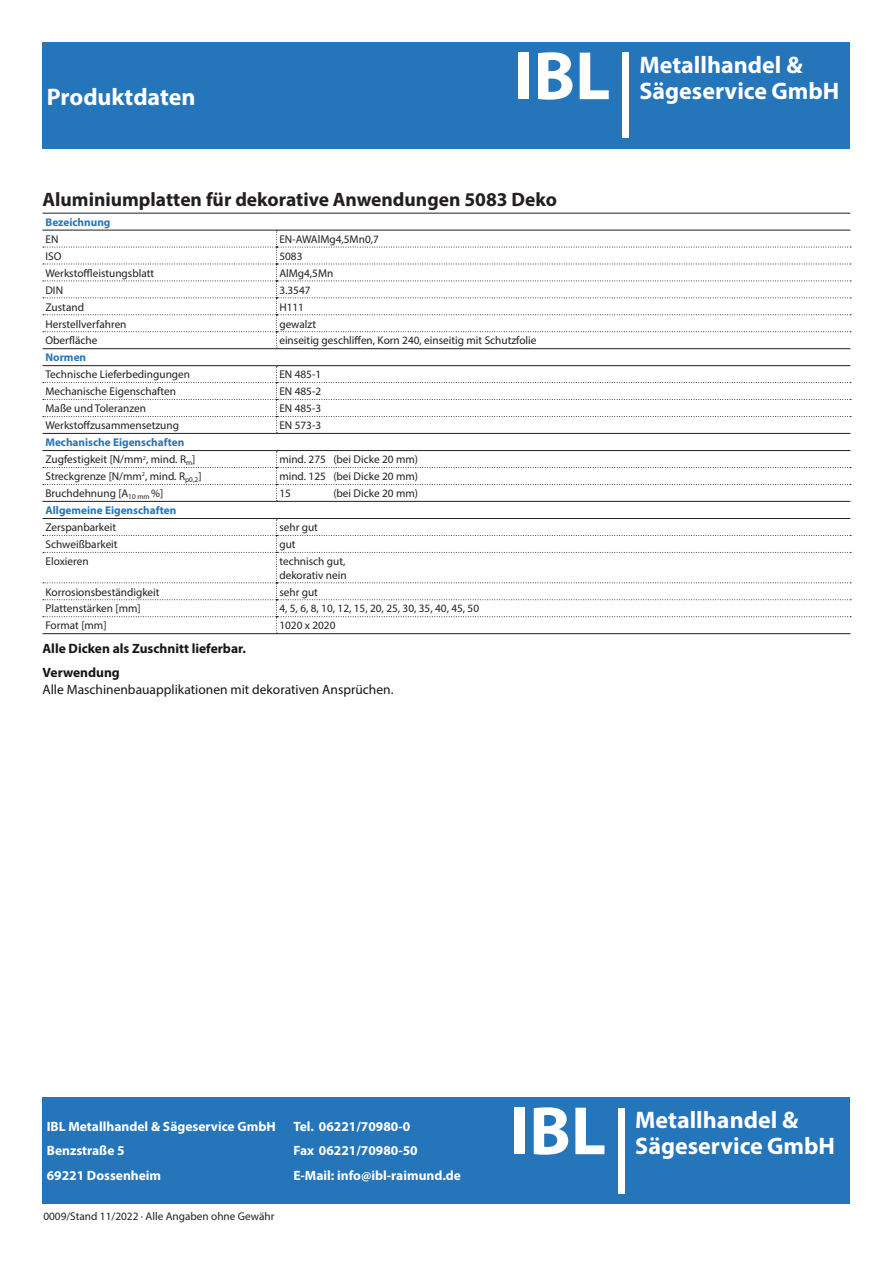
<style>
.page{position:relative;width:893px;height:1263px;background:#fff}
.page>*{position:absolute;margin:0;border:0;box-sizing:border-box;transform-origin:0 0}
.t1{font:700 69px "Myriad Pro";color:#fff}
.Seitenüberschrift{font:700 24px "Myriad Pro";color:#fff}
.Seitenüberschrift_sc{font:700 19.5px "Myriad Pro";color:#231f20}
.Headline_Fließtext{font:700 13.5px "Myriad Pro";color:#fff}
.Fließtext{font:13.5px "Myriad Pro";color:#17141a}
.Headline_Fließtext-2{font:700 13.5px "Myriad Pro";color:#17141a}
.Fließtext-2{font:700 13.5px "Myriad Pro";color:#17141a}
.Tabelle{font:11.25px "Myriad Pro";color:#231f20}
.Tabelle_Kopf_fett{font:700 11.25px "Myriad Pro";color:#2575bb}
</style>
<div class="page">
<svg style="left:43px;top:230px;width:808px;height:119px"></svg>
<svg style="left:43px;top:366px;width:808px;height:67px"></svg>
<hr style="left:43px;top:213px;width:233px;height:1px;background:#231f20">
<hr style="left:276px;top:213px;width:574px;height:1px;background:#231f20">
<hr style="left:43px;top:230px;width:233px;height:1px;background:#231f20">
<hr style="left:276px;top:230px;width:574px;height:1px;background:#231f20">
<hr style="left:43px;top:433px;width:233px;height:1px;background:#231f20">
<hr style="left:276px;top:433px;width:574px;height:1px;background:#231f20">
<hr style="left:43px;top:348px;width:233px;height:1px;background:#231f20">
<hr style="left:276px;top:348px;width:574px;height:1px;background:#231f20">
<hr style="left:43px;top:365px;width:233px;height:1px;background:#231f20">
<hr style="left:276px;top:365px;width:574px;height:1px;background:#231f20">
<svg style="left:43px;top:451px;width:808px;height:50px"></svg>
<hr style="left:43px;top:450px;width:233px;height:1px;background:#231f20">
<hr style="left:276px;top:450px;width:574px;height:1px;background:#231f20">
<hr style="left:43px;top:501px;width:233px;height:1px;background:#231f20">
<hr style="left:276px;top:501px;width:574px;height:1px;background:#231f20">
<hr style="left:43px;top:518px;width:233px;height:1px;background:#231f20">
<hr style="left:276px;top:518px;width:574px;height:1px;background:#231f20">
<svg style="left:43px;top:519px;width:808px;height:115px"></svg>
<hr style="left:43px;top:633px;width:233px;height:1px;background:#231f20">
<hr style="left:276px;top:633px;width:574px;height:1px;background:#231f20">
<div style="left:43px;top:43px;width:807px;height:106px;background:#2575bb"></div>
<div style="left:622px;top:53px;width:7px;height:85px;background:#fff"></div>
<div style="left:43px;top:1097px;width:807px;height:106px;background:#2575bb"></div>
<div style="left:618px;top:1108px;width:7px;height:85px;background:#fff"></div>
<p class="Seitenüberschrift" style="left:47px;top:81px;width:150px">Produktdaten</p>
<p class="t1" style="left:514px;top:31px;width:98px">IBL</p>
<p class="Seitenüberschrift" style="left:639px;top:49px;width:165px">Metallhandel &amp;</p>
<p class="Seitenüberschrift" style="left:639px;top:75px;width:201px">Sägeservice GmbH</p>
<p class="Seitenüberschrift_sc" style="left:43px;top:187px;width:516px">Aluminiumplatten für dekorative Anwendungen 5083 Deko</p>
<p class="Tabelle_Kopf_fett" style="left:45px;top:215px;width:67px">Bezeichnung</p>
<p class="Tabelle" style="left:45px;top:232px;width:14px">EN</p>
<p class="Tabelle" style="left:279px;top:232px;width:101px">EN-AWAlMg4,5Mn0,7</p>
<p class="Tabelle" style="left:45px;top:249px;width:17px">ISO</p>
<p class="Tabelle" style="left:279px;top:249px;width:25px">5083</p>
<p class="Tabelle" style="left:45px;top:266px;width:110px">Werkstoffleistungsblatt</p>
<p class="Tabelle" style="left:279px;top:266px;width:56px">AlMg4,5Mn</p>
<p class="Tabelle" style="left:45px;top:283px;width:19px">DIN</p>
<p class="Tabelle" style="left:279px;top:283px;width:33px">3.3547</p>
<p class="Tabelle" style="left:45px;top:300px;width:40px">Zustand</p>
<p class="Tabelle" style="left:279px;top:300px;width:26px">H111</p>
<p class="Tabelle" style="left:45px;top:317px;width:83px">Herstellverfahren</p>
<p class="Tabelle" style="left:279px;top:317px;width:38px">gewalzt</p>
<p class="Tabelle" style="left:45px;top:334px;width:54px">Oberfläche</p>
<p class="Tabelle" style="left:279px;top:334px;width:259px">einseitig geschliffen, Korn 240, einseitig mit Schutzfolie</p>
<p class="Tabelle_Kopf_fett" style="left:45px;top:350px;width:42px">Normen</p>
<p class="Tabelle" style="left:45px;top:368px;width:146px">Technische Lieferbedingungen</p>
<p class="Tabelle" style="left:279px;top:368px;width:43px">EN 485-1</p>
<p class="Tabelle" style="left:45px;top:385px;width:132px">Mechanische Eigenschaften</p>
<p class="Tabelle" style="left:279px;top:385px;width:43px">EN 485-2</p>
<p class="Tabelle" style="left:45px;top:401px;width:102px">Maße und Toleranzen</p>
<p class="Tabelle" style="left:279px;top:401px;width:43px">EN 485-3</p>
<p class="Tabelle" style="left:45px;top:418px;width:135px">Werkstoffzusammensetzung</p>
<p class="Tabelle" style="left:279px;top:418px;width:43px">EN 573-3</p>
<p class="Tabelle_Kopf_fett" style="left:45px;top:435px;width:140px">Mechanische Eigenschaften</p>
<p class="Tabelle" style="left:45px;top:452px;width:151px">Zugfestigkeit [N/mm<sup>2</sup>, mind. R<sub>m</sub>]</p>
<p class="Tabelle" style="left:279px;top:452px;width:140px">mind. 275 (bei Dicke 20 mm)</p>
<p class="Tabelle" style="left:45px;top:469px;width:158px">Streckgrenze [N/mm<sup>2</sup>, mind. R<sub>p0,2</sub>]</p>
<p class="Tabelle" style="left:279px;top:469px;width:140px">mind. 125 (bei Dicke 20 mm)</p>
<p class="Tabelle" style="left:45px;top:486px;width:119px">Bruchdehnung [A<sub>10</sub> <sub>mm</sub> %]</p>
<p class="Tabelle" style="left:279px;top:486px;width:13px">15</p>
<p class="Tabelle" style="left:333px;top:486px;width:86px">(bei Dicke 20 mm)</p>
<p class="Tabelle_Kopf_fett" style="left:45px;top:503px;width:132px">Allgemeine Eigenschaften</p>
<p class="Tabelle" style="left:45px;top:520px;width:72px">Zerspanbarkeit</p>
<p class="Tabelle" style="left:279px;top:520px;width:40px">sehr gut</p>
<p class="Tabelle" style="left:45px;top:537px;width:74px">Schweißbarkeit</p>
<p class="Tabelle" style="left:279px;top:537px;width:18px">gut</p>
<p class="Tabelle" style="left:45px;top:554px;width:45px">Eloxieren</p>
<p class="Tabelle" style="left:279px;top:554px;width:68px">technisch gut,</p>
<p class="Tabelle" style="left:279px;top:568px;width:69px">dekorativ nein</p>
<p class="Tabelle" style="left:45px;top:585px;width:116px">Korrosionsbeständigkeit</p>
<p class="Tabelle" style="left:279px;top:585px;width:40px">sehr gut</p>
<p class="Tabelle" style="left:45px;top:602px;width:97px">Plattenstärken [mm]</p>
<p class="Tabelle" style="left:279px;top:602px;width:201px">4, 5, 6, 8, 10, 12, 15, 20, 25, 30, 35, 40, 45, 50</p>
<p class="Tabelle" style="left:45px;top:619px;width:63px">Format [mm]</p>
<p class="Tabelle" style="left:279px;top:619px;width:58px">1020 x 2020</p>
<p class="Headline_Fließtext-2" style="left:43px;top:639px;width:205px">Alle Dicken als Zuschnitt lieferbar.</p>
<p class="Fließtext-2" style="left:43px;top:664px;width:79px">Verwendung</p>
<p class="Fließtext" style="left:43px;top:681px;width:352px">Alle Maschinenbauapplikationen mit dekorativen Ansprüchen.</p>
<p class="Headline_Fließtext" style="left:47px;top:1117px;width:230px">IBL Metallhandel &amp; Sägeservice GmbH</p>
<p class="Headline_Fließtext" style="left:293px;top:1117px;width:118px">Tel. 06221/70980-0</p>
<p class="Headline_Fließtext" style="left:47px;top:1142px;width:79px">Benzstraße 5</p>
<p class="Headline_Fließtext" style="left:293px;top:1142px;width:126px">Fax 06221/70980-50</p>
<p class="Headline_Fließtext" style="left:47px;top:1167px;width:116px">69221 Dossenheim</p>
<p class="Headline_Fließtext" style="left:293px;top:1167px;width:169px">E-Mail: info@ibl-raimund.de</p>
<p class="Tabelle" style="left:43px;top:1210px;width:233px">0009/Stand 11/2022 · Alle Angaben ohne Gewähr</p>
<p class="t1" style="left:509px;top:1086px;width:98px">IBL</p>
<p class="Seitenüberschrift" style="left:635px;top:1104px;width:165px">Metallhandel &amp;</p>
<p class="Seitenüberschrift" style="left:635px;top:1130px;width:201px">Sägeservice GmbH</p>
</div>
